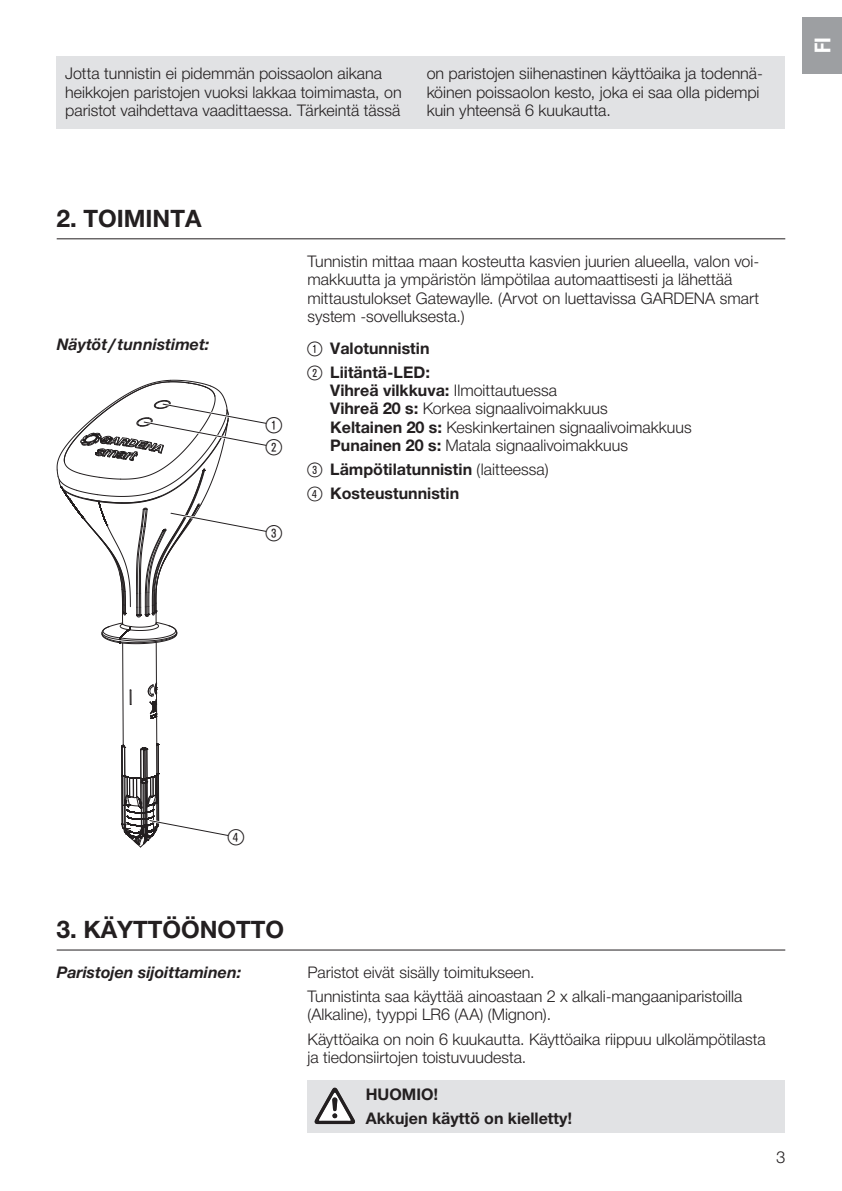
<style>
.page{position:relative;width:842px;height:1191px;background:#fff}
.page>*{position:absolute;margin:0;border:0;box-sizing:border-box;transform-origin:0 0}
.t1{font:700 24px "Gardena Sans";color:#231f20}
.t2{font:22px/22px "Ziffernim Kreisund Quadrat BQ";color:#231f20}
.t3{font:700 22px "Gardena Sans Cond";color:#fff}
.t4{font:16px/18.4px "Gardena Sans";color:#231f20}
.t5{font:700 16px/24px "Gardena Sans";color:#231f20}
.t6{font:italic 700 16px "Gardena Sans";color:#231f20}
.s1{font-family:"Ziffernim Kreisund Quadrat BQ";font-weight:400;font-size:20px}
.s2{font-weight:700}
.s3{font-weight:400}
</style>
<div class="page">
<hr style="left:57px;top:238px;width:728px;height:1px;background:#231f20">
<hr style="left:122px;top:643px;width:2px;height:102px;background:#231f20">
<hr style="left:156px;top:694px;width:1px;height:80px;background:#231f20">
<hr style="left:156px;top:642px;width:1px;height:41px;background:#231f20">
<svg style="left:147px;top:680px;width:11px;height:39px"></svg>
<svg style="left:130px;top:689px;width:2px;height:16px"></svg>
<svg style="left:121px;top:742px;width:108px;height:106px"></svg>
<svg style="left:57px;top:380px;width:210px;height:264px"></svg>
<div style="left:308px;top:1080px;width:477px;height:52px;background:#e1e2e4"></div>
<hr style="left:57px;top:949px;width:728px;height:1px;background:#231f20">
<svg style="left:315px;top:1087px;width:40px;height:37px"></svg>
<div style="left:57px;top:56px;width:728px;height:73px;background:#e1e2e4"></div>
<div style="left:802px;top:17px;width:40px;height:57px;background:#9d9fa2"></div>
<p class="t4" style="left:65px;top:64px;width:338px">Jotta tunnistin ei pidemmän poissaolon aikana heikkojen paristojen vuoksi lakkaa toimimasta, on paristot vaihdettava vaadittaessa. Tärkeintä tässä</p>
<p class="t4" style="left:427px;top:64px;width:338px">on paristojen siihenastinen käyttöaika ja todennä&shy;köinen poissaolon kesto, joka ei saa olla pidempi kuin yhteensä 6 kuukautta.</p>
<h1 class="t1" style="left:57px;top:201px;width:146px">2. TOIMINTA</h1>
<p class="t6" style="left:57px;top:333px;width:154px">Näytöt/tunnistimet:</p>
<h2 class="t2" style="left:266px;top:414px;width:18px">1<br>2</h2>
<h2 class="t2" style="left:266px;top:522px;width:18px">3</h2>
<p class="t4" style="left:308px;top:251px;width:453px">Tunnistin mittaa maan kosteutta kasvien juurien alueella, valon voi&shy;makkuutta ja ympäristön lämpötilaa automaattisesti ja lähettää mittaustulokset Gatewaylle. (Arvot on luettavissa GARDENA smart system -sovelluksesta.)</p>
<p class="t5" style="left:308px;top:335px;width:124px"><span class="s1">(1)</span> Valotunnistin <span class="s1">(2)</span> Liitäntä-LED:</p>
<p class="t4" style="left:330px;top:380px;width:363px"><span class="s2">Vihreä vilkkuva:</span> Ilmoittautuessa<br><span class="s2">Vihreä 20 s:</span> Korkea signaalivoimakkuus<br><span class="s2">Keltainen 20 s:</span> Keskinkertainen signaalivoimakkuus <span class="s2">Punainen 20 s:</span> Matala signaalivoimakkuus</p>
<p class="t5" style="left:308px;top:457px;width:243px"><span class="s1">(3)</span> Lämpötilatunnistin <span class="s3">(laitteessa) </span><span class="s1">(4)</span> Kosteustunnistin</p>
<h2 class="t3" style="left:807px;top:53px;width:17px;rotate:-90deg">FI</h2>
<h2 class="t2" style="left:228px;top:826px;width:18px">4</h2>
<h1 class="t1" style="left:57px;top:912px;width:229px">3. KÄYTTÖÖNOTTO</h1>
<p class="t6" style="left:57px;top:960px;width:186px">Paristojen sijoittaminen:</p>
<p class="t4" style="left:308px;top:959px;width:436px;line-height:24px">Paristot eivät sisälly toimitukseen.<br>Tunnistinta saa käyttää ainoastaan 2 x alkali-mangaaniparistoilla</p>
<p class="t4" style="left:308px;top:1002px;width:460px;line-height:24px">(Alkaline), tyyppi LR6 (AA) (Mignon).<br>Käyttöaika on noin 6 kuukautta. Käyttöaika riippuu ulkolämpötilasta</p>
<p class="t4" style="left:308px;top:1047px;width:220px">ja tiedonsiirtojen toistuvuudesta.</p>
<p class="t5" style="left:366px;top:1081px;width:208px">HUOMIO!<br>Akkujen käyttö on kielletty!</p>
<p class="t4" style="left:776px;top:1147px;width:10px">3</p>
</div>
